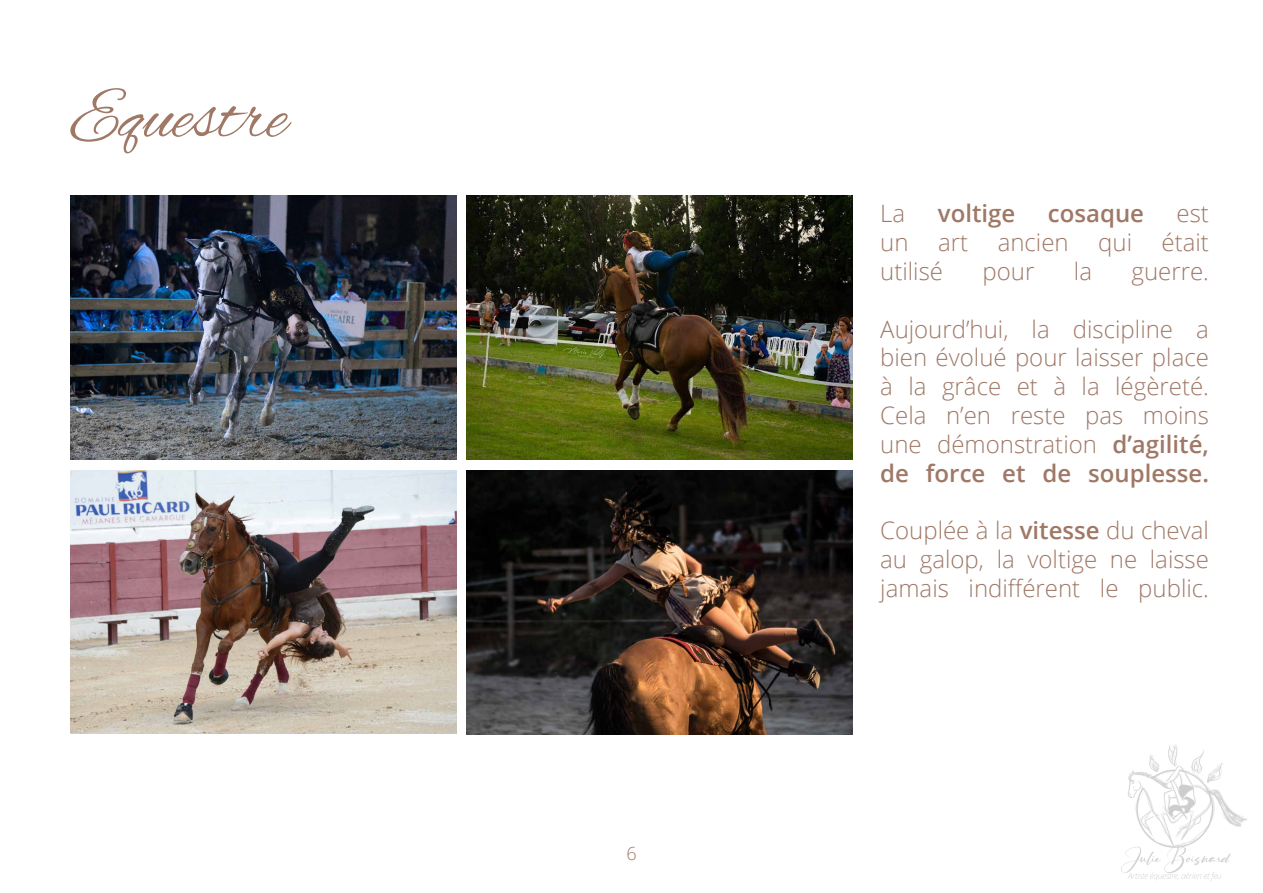
<style>
.page{position:relative;width:1263px;height:893px;background:#fff}
.page>*{position:absolute;margin:0;border:0;box-sizing:border-box;transform-origin:0 0}
.Titre{font:72px "Alex Brush";color:#9f7866}
.Corps{font:300 24px/28.8px "Open Sans";color:#9f7866;text-align:justify}
.Corps-2{font:600 24px "Open Sans";color:#9f7866}
.t1{font:300 18px "Open Sans";color:#9f7866}
.s1{font-weight:600}
</style>
<div class="page">
<hr style="left:1262px;top:0;width:1px;height:893px;background:#efd9d5">
<img style="left:1121px;top:744px;width:126px;height:137px">
<img style="left:70px;top:196px;width:386px;height:263px">
<img style="left:466px;top:471px;width:387px;height:264px">
<img style="left:466px;top:196px;width:387px;height:263px">
<img style="left:70px;top:471px;width:386px;height:263px">
<p class="Titre" style="left:70px;top:72px;width:218px">Equestre</p>
<p class="t1" style="left:626px;top:841px;width:12px">6</p>
<p class="Corps" style="left:880px;top:199px;width:27px">La</p>
<p class="Corps-2" style="left:938px;top:197px;width:79px">voltige</p>
<p class="Corps-2" style="left:1048px;top:197px;width:98px">cosaque</p>
<p class="Corps" style="left:880px;top:199px;width:330px;text-indent:296px">est un art ancien qui était utilisé</p>
<p class="Corps" style="left:982px;top:256px;width:53px">pour</p>
<p class="Corps" style="left:1074px;top:256px;width:20px">la</p>
<p class="Corps" style="left:1131px;top:256px;width:79px">guerre.</p>
<p class="Corps" style="left:880px;top:314px;width:330px">Aujourd’hui, la discipline a bien évolué pour laisser place à la grâce et à la légèreté.<br>Cela n’en reste pas moins une démonstration <span class="s1">d’agilité, de force et de souplesse.</span></p>
<p class="Corps" style="left:880px;top:516px;width:330px">Couplée à la <span class="s1">vitesse</span> du cheval au galop, la voltige ne laisse jamais indifférent le public.</p>
</div>
